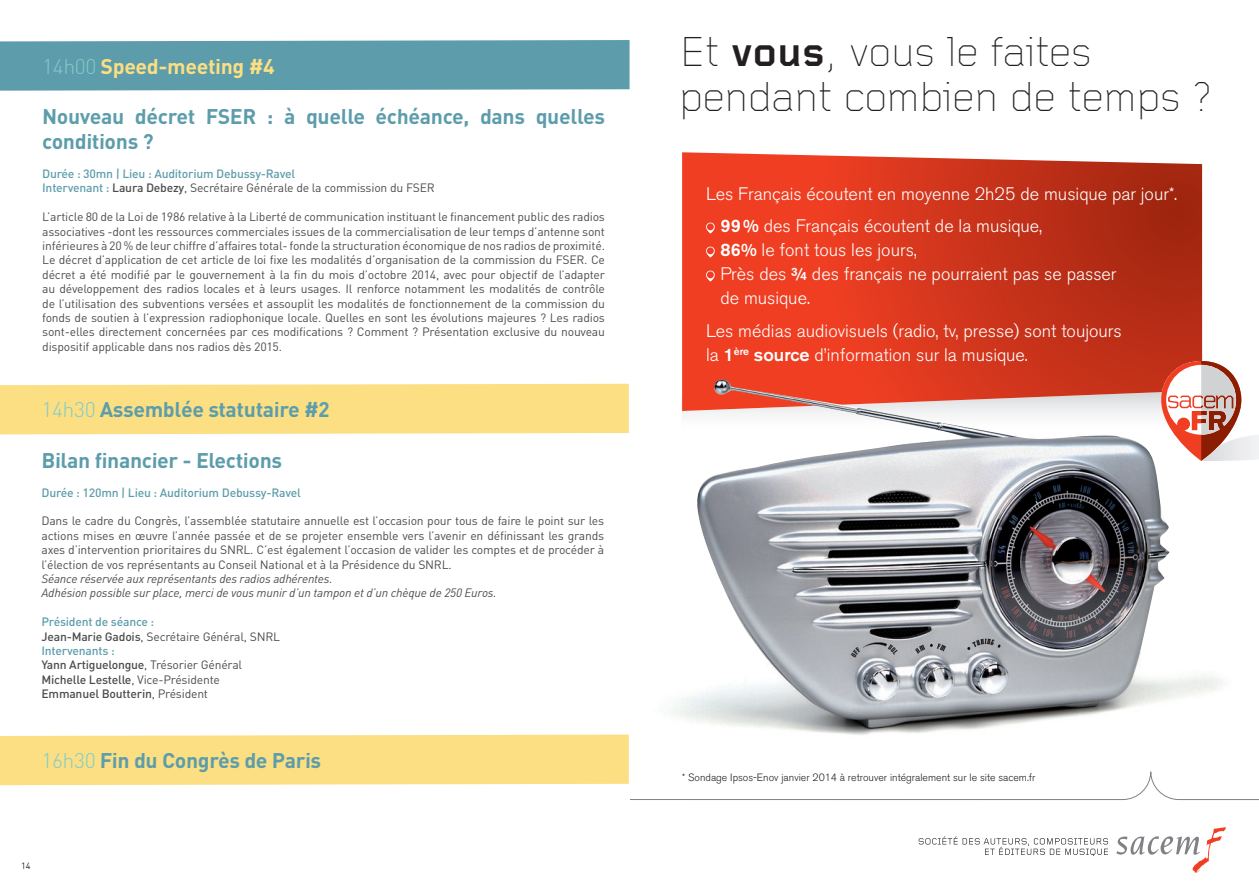
<style>
.page{position:relative;width:1259px;height:893px;background:#fff}
.page>*{position:absolute;margin:0;border:0;box-sizing:border-box;transform-origin:0 0}
.t1{font:300 43.5px/45px "Foundry Gridnik";color:#231f20}
.t2{font:700 21px/25.2px "DIN";letter-spacing:-.03em;color:#5d9dab}
.t3{font:700 21px "DIN";color:#fbdf82}
.t4{font:300 18px/24px "Akzidenz Grotesk BE";color:#fff}
.t5{font:12px/14.4px "DIN";color:#4b4c4d;text-align:justify}
.t6{font:500 12px/14.4px "DIN";color:#4b4c4d}
.t7{font:500 12px/14.4px "DIN";color:#5d9dab}
.t8{font:italic 12px/14.4px "DIN";letter-spacing:-.01em;color:#4b4c4d}
.t9{font:300 10.5px "Akzidenz Grotesk BE";color:#231f20}
.t10{font:9px "DIN";color:#231f20}
.s1{font-weight:300;color:#81ccca}
.s2{color:#4b4c4d}
.s3{font-weight:400;color:#4b4c4d}
.s4{color:#5d9dab}
.s5{font-weight:400}
.s6{font-weight:700}
.s7{font-weight:500}
</style>
<div class="page">
<div style="left:0;top:40px;width:629px;height:51px;background:#5c9cab"></div>
<div style="left:0;top:384px;width:629px;height:50px;background:#fbdf82"></div>
<div style="left:0;top:735px;width:629px;height:50px;background:#fbdf82"></div>
<svg style="left:630px;top:771px;width:629px;height:86px"></svg>
<svg style="left:1116px;top:827px;width:110px;height:46px"></svg>
<svg style="left:918px;top:836px;width:190px;height:20px"></svg>
<svg style="left:682px;top:152px;width:520px;height:227px;background:#d43b22"></svg>
<svg style="left:1156px;top:361px;width:103px;height:100px"></svg>
<svg style="left:705px;top:223px;width:10px;height:11px"></svg>
<div style="left:707px;top:223px;width:7px;height:7px;background:#ef3e22;border-radius:50%"></div>
<svg style="left:705px;top:247px;width:10px;height:11px"></svg>
<div style="left:707px;top:247px;width:7px;height:7px;background:#ef3e22;border-radius:50%"></div>
<svg style="left:705px;top:271px;width:10px;height:11px"></svg>
<div style="left:707px;top:271px;width:7px;height:7px;background:#ef3e22;border-radius:50%"></div>
<img style="left:667px;top:379px;width:564px;height:356px">
<h2 class="t3" style="left:42px;top:52px;width:234px"><span class="s1">14h00</span> Speed-meeting #4</h2>
<h2 class="t2" style="left:42px;top:103px;width:564px">Nouveau décret FSER : à quelle échéance, dans quelles conditions ?</h2>
<p class="t7" style="left:42px;top:166px;width:394px">Durée : 30mn | Lieu : Auditorium Debussy-Ravel<br>Intervenant : <span class="s2">Laura Debezy</span><span class="s3">, Secrétaire Générale de la commission du FSER</span></p>
<p class="t5" style="left:42px;top:209px;width:564px">L’article 80 de la Loi de 1986 relative à la Liberté de communication instituant le financement public des radios associatives -dont les ressources commerciales issues de la commercialisation de leur temps d’antenne sont inférieures à 20 % de leur chiffre d’affaires total- fonde la structuration économique de nos radios de proximité.<br>Le décret d’application de cet article de loi fixe les modalités d’organisation de la commission du FSER. Ce décret a été modifié par le gouvernement à la fin du mois d’octobre 2014, avec pour objectif de l’adapter au développement des radios locales et à leurs usages. Il renforce notamment les modalités de contrôle de l’utilisation des subventions versées et assouplit les modalités de fonctionnement de la commission du fonds de soutien à l’expression radiophonique locale. Quelles en sont les évolutions majeures ? Les radios sont-elles directement concernées par ces modifications ? Comment ? Présentation exclusive du nouveau dispositif applicable dans nos radios dès 2015.</p>
<h2 class="t2" style="left:41px;top:396px;width:290px"><span class="s1">14h30</span> Assemblée statutaire #2</h2>
<h2 class="t2" style="left:41px;top:447px;width:242px">Bilan financier - Elections</h2>
<p class="t7" style="left:41px;top:485px;width:261px">Durée : 120mn | Lieu : Auditorium Debussy-Ravel</p>
<p class="t5" style="left:41px;top:514px;width:564px">Dans le cadre du Congrès, l’assemblée statutaire annuelle est l’occasion pour tous de faire le point sur les actions mises en œuvre l’année passée et de se projeter ensemble vers l’avenir en définissant les grands axes d’intervention prioritaires du SNRL. C’est également l’occasion de valider les comptes et de procéder à l’élection de vos représentants au Conseil National et à la Présidence du SNRL.</p>
<p class="t8" style="left:41px;top:571px;width:457px">Séance réservée aux représentants des radios adhérentes.<br>Adhésion possible sur place, merci de vous munir d’un tampon et d’un chèque de 250 Euros.</p>
<p class="t6" style="left:41px;top:614px;width:240px"><span class="s4">Président de séance :<br></span>Jean-Marie Gadois<span class="s5">, Secrétaire Général, SNRL<br></span><span class="s4">Intervenants :<br></span>Yann Artiguelongue<span class="s5">, Trésorier Général<br></span>Michelle Lestelle<span class="s5">, Vice-Présidente<br></span>Emmanuel Boutterin<span class="s5">, Président</span></p>
<h2 class="t2" style="left:41px;top:747px;width:282px"><span class="s1">16h30</span> Fin du Congrès de Paris</h2>
<p class="t10" style="left:21px;top:861px;width:11px">14</p>
<h1 class="t1" style="left:679px;top:31px;width:535px">Et <span class="s6">vous</span>, vous le faites pendant combien de temps ?</h1>
<h3 class="t4" style="left:720px;top:178px;width:458px;line-height:32.5px;text-indent:-14px">Les Français écoutent en moyenne 2h25 de musique par jour*.<br><span class="s7">99 %</span> des Français écoutent de la musique,</h3>
<h3 class="t4" style="left:720px;top:238px;width:398px"><span class="s7">86%</span> le font tous les jours,<br>Près des <span class="s7">¾</span> des français ne pourraient pas se passer de musique.</h3>
<h3 class="t4" style="left:706px;top:319px;width:417px">Les médias audiovisuels (radio, tv, presse) sont toujours la <span class="s7">1</span><sup>ère</sup> <span class="s7">source</span> d’information sur la musique.</h3>
<p class="t9" style="left:682px;top:771px;width:355px">* Sondage Ipsos-Enov janvier 2014 à retrouver intégralement sur le site sacem.fr</p>
</div>
